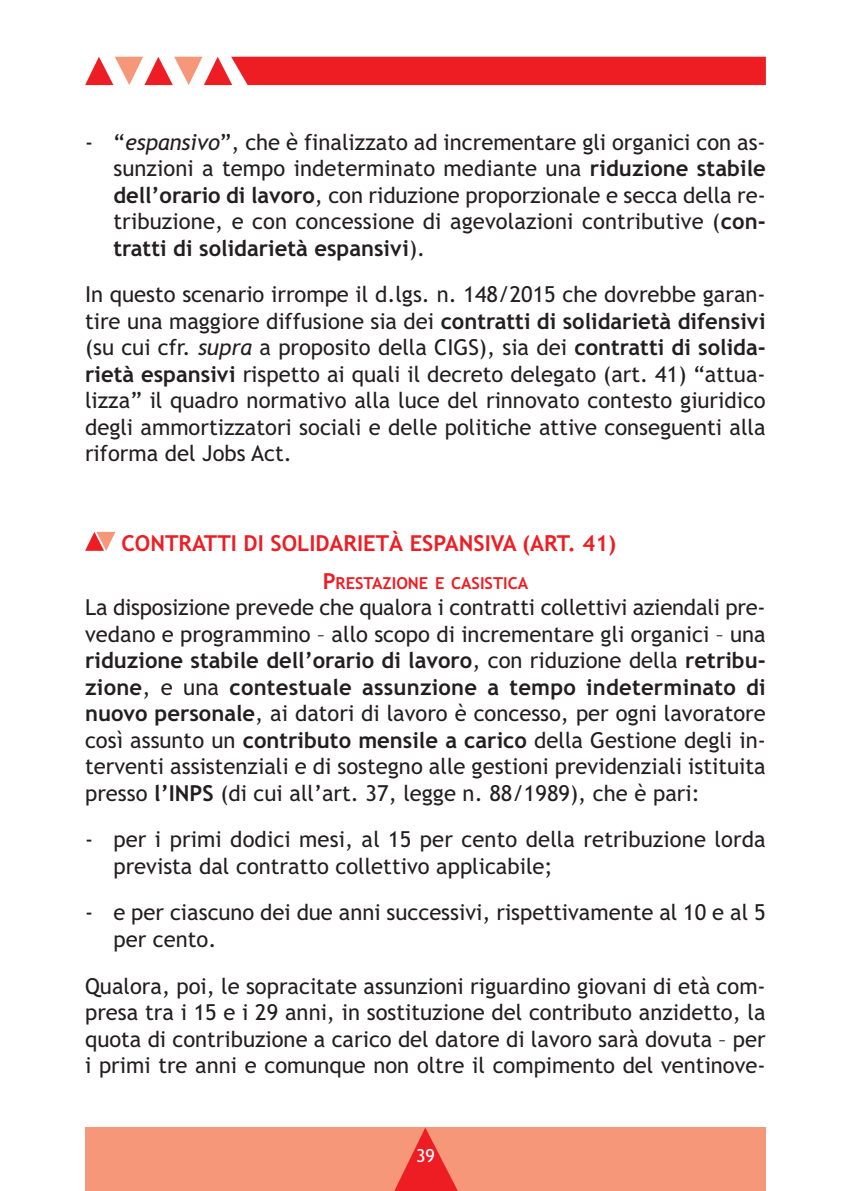
<style>
.page{position:relative;width:851px;height:1191px;background:#fff}
.page>*{position:absolute;margin:0;border:0;box-sizing:border-box;transform-origin:0 0}
.t1{font:22px/26.6px "Trebuchet MS";color:#231f20;text-align:justify}
.t2{font:700 22px "Trebuchet MS";color:#ee1d23}
.t3{font:18px "Trebuchet MS";color:#fff}
.t4{font:700 16.4px "Trebuchet MS";color:#ee1d23}
.s1{font-style:italic}
.s2{font-weight:700}
.s3{font-size:22px}
</style>
<div class="page">
<svg style="left:85px;top:532px;width:30px;height:19px"></svg>
<svg style="left:85px;top:57px;width:680px;height:28px;background:#f03e42"></svg>
<div style="left:85px;top:1127px;width:680px;height:64px;background:#f6977a"></div>
<svg style="left:394px;top:1127px;width:64px;height:64px"></svg>
<p class="t1" style="left:113px;top:130px;width:653px;text-indent:-28px">- “<span class="s1">espansivo</span>”, che è finalizzato ad incrementare gli organici con as&shy;sunzioni a tempo indeterminato mediante una <span class="s2">riduzione stabile dell’orario di lavoro</span>, con riduzione proporzionale e secca della re&shy;tribuzione, e con concessione di agevolazioni contributive (<span class="s2">con&shy;tratti di solidarietà espansivi</span>).</p>
<p class="t1" style="left:85px;top:283px;width:682px">In questo scenario irrompe il d.lgs. n. 148/2015 che dovrebbe garan&shy;tire una maggiore diffusione sia dei <span class="s2">contratti di solidarietà difensivi </span>(su cui cfr. <span class="s1">supra</span> a proposito della CIGS), sia dei <span class="s2">contratti di solida&shy;rietà espansivi</span> rispetto ai quali il decreto delegato (art. 41) “attua&shy;lizza” il quadro normativo alla luce del rinnovato contesto giuridico degli ammortizzatori sociali e delle politiche attive conseguenti alla riforma del Jobs Act.</p>
<p class="t2" style="left:121px;top:534px;width:496px">CONTRATTI DI SOLIDARIETÀ ESPANSIVA (ART. 41)</p>
<p class="t4" style="left:322px;top:576px;width:207px"><span class="s3">P</span>RESTAZIONE E CASISTICA</p>
<p class="t1" style="left:85px;top:596px;width:682px">La disposizione prevede che qualora i contratti collettivi aziendali pre&shy;vedano e programmino – allo scopo di incrementare gli organici – una <span class="s2">riduzione stabile dell’orario di lavoro</span>, con riduzione della <span class="s2">retribu&shy;zione</span>, e una <span class="s2">contestuale assunzione a tempo indeterminato di nuovo personale</span>, ai datori di lavoro è concesso, per ogni lavoratore così assunto un <span class="s2">contributo mensile a carico</span> della Gestione degli in&shy;terventi assistenziali e di sostegno alle gestioni previdenziali istituita presso <span class="s2">l’INPS</span> (di cui all’art. 37, legge n. 88/1989), che è pari:</p>
<p class="t1" style="left:113px;top:828px;width:653px;text-indent:-28px">- per i primi dodici mesi, al 15 per cento della retribuzione lorda prevista dal contratto collettivo applicabile;</p>
<p class="t1" style="left:113px;top:901px;width:653px;text-indent:-28px">- e per ciascuno dei due anni successivi, rispettivamente al 10 e al 5 per cento.</p>
<p class="t1" style="left:85px;top:974px;width:682px">Qualora, poi, le sopracitate assunzioni riguardino giovani di età com&shy;presa tra i 15 e i 29 anni, in sostituzione del contributo anzidetto, la quota di contribuzione a carico del datore di lavoro sarà dovuta – per i primi tre anni e comunque non oltre il compimento del ventinove-</p>
<p class="t3" style="left:416px;top:1148px;width:20px">39</p>
</div>
